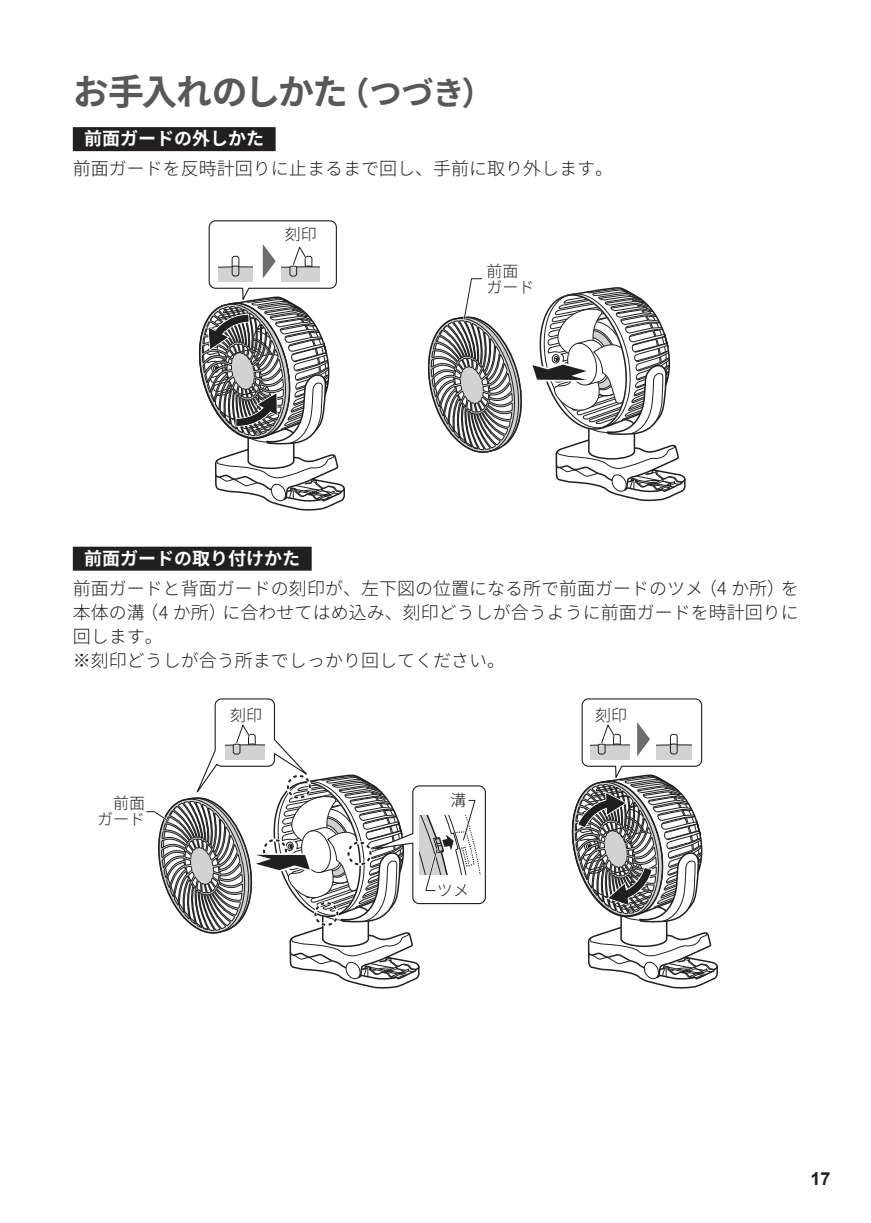
<style>
.page{position:relative;width:871px;height:1223px;background:#fff}
.page>*{position:absolute;margin:0;border:0;box-sizing:border-box;transform-origin:0 0}
.t1{font:700 36px "Noto Sans CJ Kjp";letter-spacing:-.05em;color:#57585a}
.t2{font:300 18px/24px "Noto Sans CJ Kjp";color:#231f20}
.t3{font:700 18px "Noto Sans CJ Kjp";color:#fff}
.t4{font:700 18px "Arial";color:#231f20}
.t5{font:300 16px/16px "Noto Sans CJ Kjp";color:#231f20}
.s1{font-size:32.4px}
</style>
<div class="page">
<div style="left:73px;top:127px;width:202px;height:24px;background:#231f20"></div>
<div style="left:73px;top:546px;width:238px;height:24px;background:#231f20"></div>
<svg style="left:198px;top:220px;width:147px;height:291px"></svg>
<svg style="left:427px;top:278px;width:259px;height:224px"></svg>
<svg style="left:571px;top:698px;width:146px;height:290px"></svg>
<svg style="left:146px;top:698px;width:340px;height:290px"></svg>
<h1 class="t1" style="left:73px;top:71px;width:422px">お手入れのしかた<span class="s1">（つづき）</span></h1>
<p class="t3" style="left:84px;top:129px;width:181px">前面ガードの外しかた</p>
<p class="t2" style="left:73px;top:157px;width:542px">前面ガードを反時計回りに止まるまで回し、手前に取り外します。</p>
<p class="t5" style="left:285px;top:227px;width:33px">刻印</p>
<p class="t5" style="left:486px;top:264px;width:49px">前面ガード</p>
<p class="t3" style="left:84px;top:548px;width:217px">前面ガードの取り付けかた</p>
<p class="t2" style="left:73px;top:576px;width:727px">前面ガードと背面ガードの刻印が、左下図の位置になる所で前面ガードのツメ（4 か所）を本体の溝（4 か所）に合わせてはめ込み、刻印どうしが合うように前面ガードを時計回りに回します。<br>※刻印どうしが合う所までしっかり回してください。</p>
<p class="t5" style="left:97px;top:795px;width:49px;text-align:right">前面ガード</p>
<p class="t5" style="left:230px;top:707px;width:33px">刻印</p>
<p class="t5" style="left:450px;top:792px;width:17px">溝</p>
<p class="t5" style="left:437px;top:882px;width:33px">ツメ</p>
<p class="t5" style="left:595px;top:707px;width:33px">刻印</p>
<p class="t4" style="left:810px;top:1166px;width:22px">17</p>
</div>
